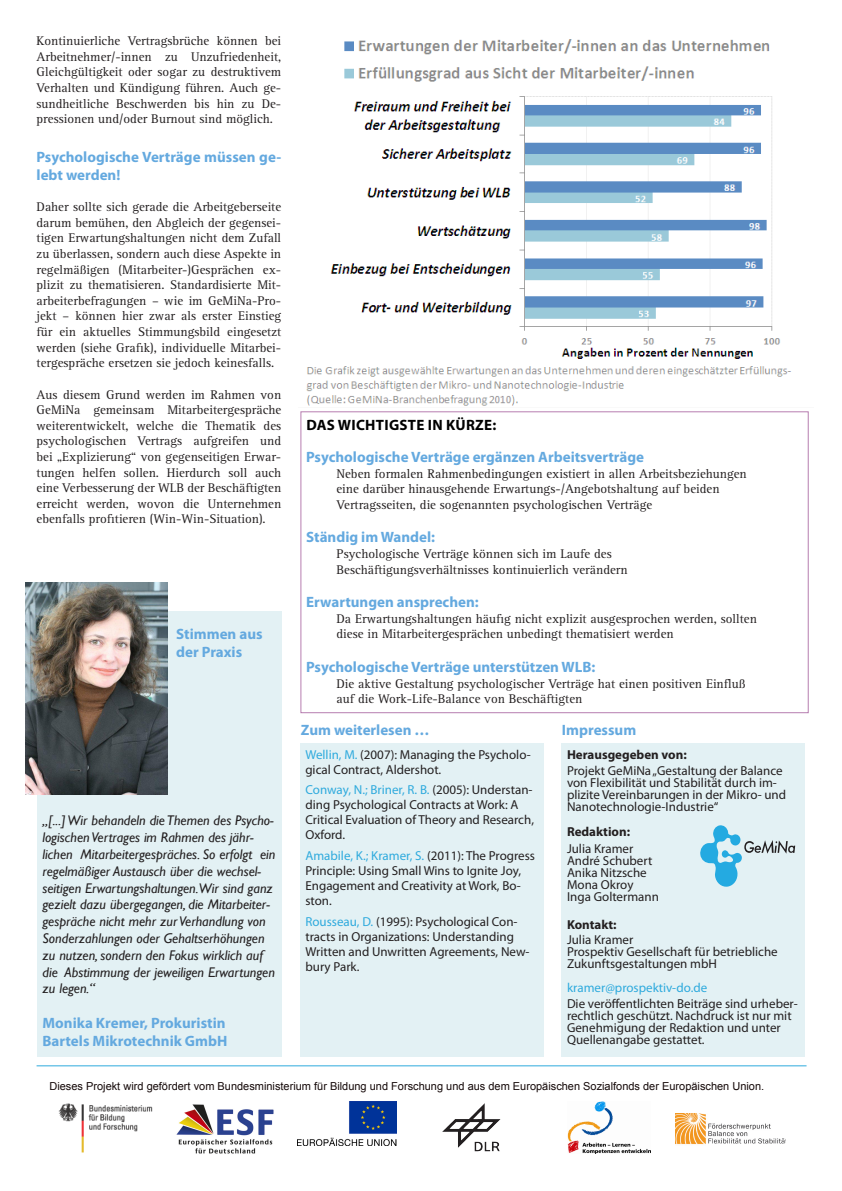
<style>
.page{position:relative;width:842px;height:1191px;background:#fff}
.page>*{position:absolute;margin:0;border:0;box-sizing:border-box;transform-origin:0 0}
.Textkörper{font:700 15px/18px "Myriad Pro";color:#64a9df}
.Textkörper-2{font:700 15px "Myriad Pro";letter-spacing:.02em;color:#000}
.Textkörper-3{font:italic 14px/16.8px "Gill Sans";color:#231f20}
.Textkörper-4{font:13px/15.6px "Agfa Rotis Serif";color:#231f20;text-align:justify}
._0_rubrik{font:13px/15px "Myriad Pro";color:#231f20}
._4_1_fliesstext_bloc{font:13px/12px "Myriad Pro";color:#231f20}
._4_1_fliesstext_bloc-2{font:13px "Myriad Pro";color:#2eaadd}
._4_1_fliesstext_bloc-3{font:700 13px "Myriad Pro";color:#231f20}
.Veröffentlichungsinf{font:11px "Arial";color:#150909}
.s1{color:#2eaadd}
.s2{font-weight:700}
.s3{font-family:"Adobe Garamond Pro";font-size:14px;color:#fff}
</style>
<div class="page">
<hr style="left:37px;top:1065px;width:769px;height:1px;background:#2eaadd">
<div style="left:561px;top:743px;width:244px;height:313px;background:#e3f1f4"></div>
<svg style="left:700px;top:825px;width:95px;height:61px"></svg>
<div style="left:300px;top:743px;width:243px;height:313px;background:#e3f1f4"></div>
<div style="left:300px;top:411px;width:509px;height:302px;border:1px solid #b77db0"></div>
<div style="left:37px;top:611px;width:244px;height:445px;background:#e3f1f4"></div>
<img style="left:58px;top:1104px;width:95px;height:49px">
<img style="left:176px;top:1104px;width:98px;height:50px">
<img style="left:297px;top:1101px;width:100px;height:44px">
<img style="left:442px;top:1103px;width:59px;height:49px">
<img style="left:567px;top:1101px;width:84px;height:52px">
<img style="left:675px;top:1113px;width:111px;height:32px">
<img style="left:306px;top:39px;width:486px;height:367px">
<img style="left:26px;top:582px;width:142px;height:212px">
<p class="Textkörper-4" style="left:37px;top:33px;width:246px">Kontinuierliche Vertragsbrüche können bei Arbeitnehmer/-innen zu Unzufriedenheit, Gleichgültigkeit oder sogar zu destruktivem Verhalten und Kündigung führen. Auch ge&shy;sundheitliche Beschwerden bis hin zu De&shy;pressionen und/oder Burnout sind möglich.</p>
<p class="Textkörper" style="left:37px;top:147px;width:246px">Psychologische Verträge müssen ge&shy;lebt werden!</p>
<p class="Textkörper-4" style="left:37px;top:199px;width:246px">Daher sollte sich gerade die Arbeitgeberseite darum bemühen, den Abgleich der gegensei&shy;tigen Erwartungshaltungen nicht dem Zufall zu überlassen, sondern auch diese Aspekte in regelmäßigen (Mitarbeiter-)Gesprächen ex&shy;plizit zu thematisieren. Standardisierte Mit&shy;arbeiterbefragungen – wie im GeMiNa-Pro&shy;jekt – können hier zwar als erster Einstieg für ein aktuelles Stimmungsbild eingesetzt werden (siehe Grafik), individuelle Mitarbei&shy;tergespräche ersetzen sie jedoch keinesfalls.</p>
<p class="Textkörper-4" style="left:37px;top:387px;width:246px">Aus diesem Grund werden im Rahmen von GeMiNa gemeinsam Mitarbeitergespräche weiterentwickelt, welche die Thematik des psychologischen Vertrags aufgreifen und bei „Explizierung“ von gegenseitigen Erwar&shy;tungen helfen sollen. Hierdurch soll auch eine Verbesserung der WLB der Beschäftigten erreicht werden, wovon die Unternehmen ebenfalls profitieren (Win-Win-Situation).</p>
<p class="Textkörper" style="left:176px;top:624px;width:88px">Stimmen aus der Praxis</p>
<p class="Textkörper-3" style="left:43px;top:812px;width:234px">„[...] Wir behandeln die Themen des Psycho&shy;logischen Vertrages im Rahmen des jähr&shy;lichen Mitarbeitergespräches. So erfolgt ein regelmäßiger Austausch über die wechsel&shy;seitigen Erwartungshaltungen.Wir sind ganz gezielt dazu übergegangen, die Mitarbeiter&shy;gespräche nicht mehr zur Verhandlung von Sonderzahlungen oder Gehaltserhöhungen zu nutzen, sondern den Fokus wirklich auf die Abstimmung der jeweiligen Erwartungen zu legen.“</p>
<p class="Textkörper" style="left:43px;top:1013px;width:185px">Monika Kremer, Prokuristin</p>
<p class="Textkörper" style="left:43px;top:1031px;width:186px">Bartels Mikrotechnik GmbH</p>
<p class="Textkörper-2" style="left:306px;top:415px;width:191px">DAS WICHTIGSTE IN KÜRZE:</p>
<p class="Textkörper" style="left:306px;top:447px;width:339px">Psychologische Verträge ergänzen Arbeitsverträge</p>
<p class="Textkörper-4" style="left:336px;top:466px;width:412px">Neben formalen Rahmenbedingungen existiert in allen Arbeitsbeziehungen</p>
<p class="Textkörper-4" style="left:336px;top:481px;width:384px">eine darüber hinausgehende Erwartungs-/Angebotshaltung auf beiden</p>
<p class="Textkörper-4" style="left:336px;top:497px;width:317px">Vertragsseiten, die sogenannten psychologischen Verträge</p>
<p class="Textkörper" style="left:306px;top:528px;width:130px">Ständig im Wandel:</p>
<p class="Textkörper-4" style="left:336px;top:546px;width:277px">Psychologische Verträge können sich im Laufe des</p>
<p class="Textkörper-4" style="left:336px;top:562px;width:293px">Beschäftigungsverhältnisses kontinuierlich verändern</p>
<p class="Textkörper" style="left:306px;top:593px;width:174px">Erwartungen ansprechen:</p>
<p class="Textkörper-4" style="left:336px;top:611px;width:422px">Da Erwartungshaltungen häufig nicht explizit ausgesprochen werden, sollten</p>
<p class="Textkörper-4" style="left:336px;top:627px;width:339px">diese in Mitarbeitergesprächen unbedingt thematisiert werden</p>
<p class="Textkörper" style="left:306px;top:657px;width:291px">Psychologische Verträge unterstützen WLB:</p>
<p class="Textkörper-4" style="left:336px;top:676px;width:410px">Die aktive Gestaltung psychologischer Verträge hat einen positiven Einfluß</p>
<p class="Textkörper-4" style="left:336px;top:691px;width:247px">auf die Work-Life-Balance von Beschäftigten</p>
<p class="Textkörper" style="left:301px;top:720px;width:130px">Zum weiterlesen …</p>
<p class="_0_rubrik" style="left:305px;top:746px;width:227px"><span class="s1">Wellin, M.</span> (2007): Managing the Psycholo&shy;gical Contract, Aldershot.</p>
<p class="_0_rubrik" style="left:305px;top:782px;width:230px"><span class="s1">Conway, N.; Briner, R. B.</span> (2005): Understan&shy;ding Psychological Contracts at Work: A Critical Evaluation of Theory and Research, Oxford.</p>
<p class="_0_rubrik" style="left:305px;top:848px;width:231px"><span class="s1">Amabile, K.; Kramer, S.</span> (2011): The Progress Principle: Using Small Wins to Ignite Joy, Engagement and Creativity at Work, Bo&shy;ston.</p>
<p class="_0_rubrik" style="left:305px;top:913px;width:226px"><span class="s1">Rousseau, D.</span> (1995): Psychological Con&shy;tracts in Organizations: Understanding Written and Unwritten Agreements, New&shy;bury Park.</p>
<p class="Textkörper" style="left:562px;top:720px;width:76px">Impressum</p>
<p class="_0_rubrik" style="left:567px;top:746px;width:217px;line-height:16px"><span class="s2">Herausgegeben von:<br></span>Projekt GeMiNa „Gestaltung der Balance</p>
<p class="_0_rubrik" style="left:567px;top:776px;width:221px;line-height:12px">von Flexibilität und Stabilität durch im&shy;plizite Vereinbarungen in der Mikro- und<br>Nanotechnologie-Industrie“</p>
<p class="_4_1_fliesstext_bloc-3" style="left:567px;top:823px;width:65px">Redaktion:</p>
<p class="_4_1_fliesstext_bloc" style="left:567px;top:842px;width:93px">Julia Kramer<br>André Schubert<br>Anika Nitzsche<br>Mona Okroy<br>Inga Goltermann</p>
<p class="_4_1_fliesstext_bloc" style="left:567px;top:916px;width:68px;line-height:15px"><span class="s2">Kontakt:<br></span>Julia Kramer</p>
<p class="_4_1_fliesstext_bloc" style="left:567px;top:945px;width:212px">Prospektiv Gesellschaft für betriebliche<br>Zukunftsgestaltungen mbH</p>
<p class="_4_1_fliesstext_bloc-2" style="left:567px;top:979px;width:142px">kramer@prospektiv-do.de</p>
<p class="_4_1_fliesstext_bloc" style="left:567px;top:997px;width:232px">Die veröffentlichten Beiträge sind urheber&shy;rechtlich geschützt. Nachdruck ist nur mit Genehmigung der Redaktion und unter Quellenangabe gestattet.</p>
<p class="Veröffentlichungsinf" style="left:49px;top:1078px;width:727px">Dieses Projekt wird gefördert vom Bundesministerium für Bildung und Forschung und aus dem Europäischen Sozialfonds der Europäischen Union.<span class="s3">D</span></p>
</div>
